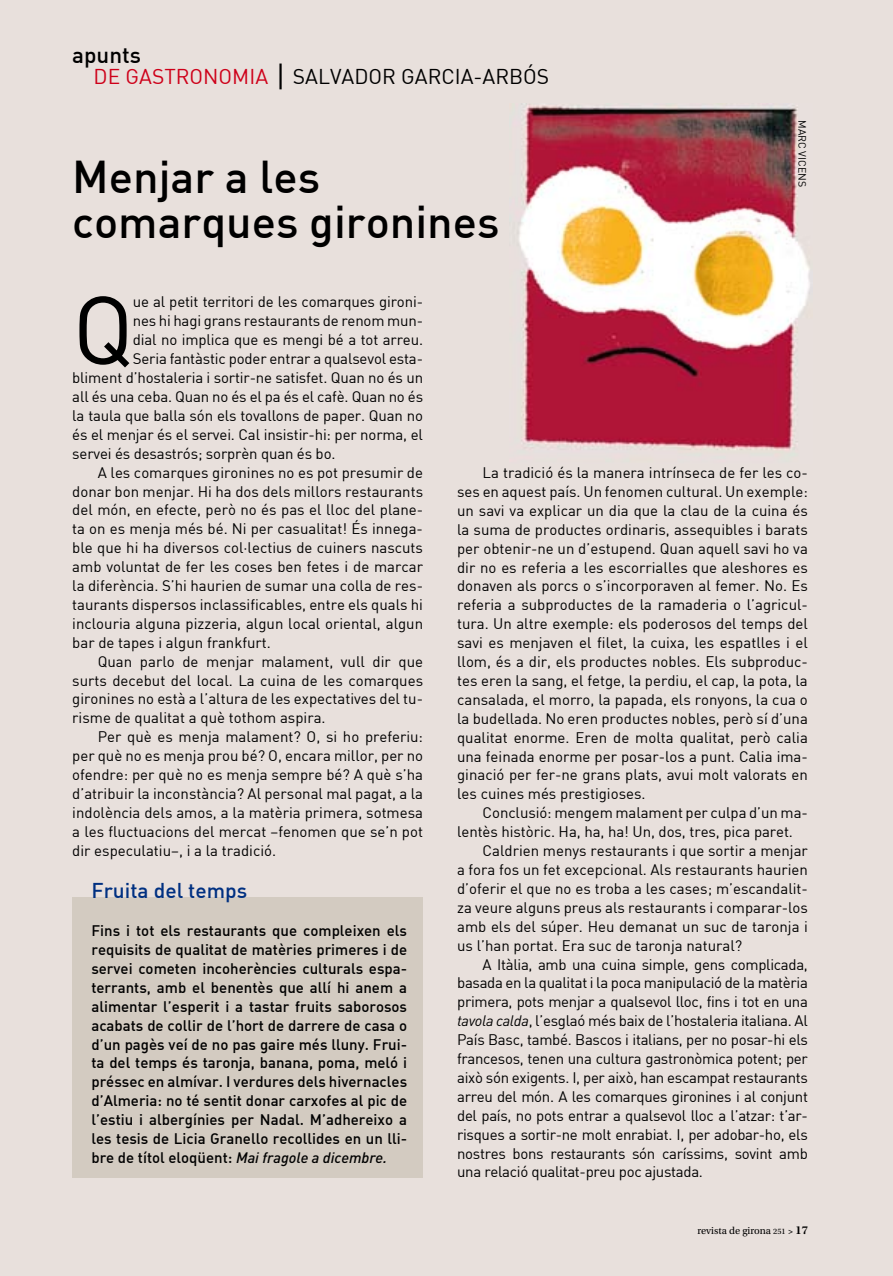
<style>
.page{position:relative;width:893px;height:1276px;background:#e8e0dc}
.page>*{position:absolute;margin:0;border:0;box-sizing:border-box;transform-origin:0 0}
.t1{font:94.65px "DIN";color:#000}
.t2{font:500 45px/45px "DIN";color:#000}
.t3{font:500 22.5px "DIN";color:#000}
.t4{font:21px "DIN";color:#ce0019}
.t5{font:21px "DIN";color:#000}
.t6{font:500 21px "DIN";color:#003081}
.t7{font:15px/18.9px "DIN";color:#000;text-align:justify}
.t8{font:15px "DIN";letter-spacing:-.02em;color:#000}
.t9{font:15px/18.9px "DIN Medium Alternate";color:#000;text-align:justify}
.t10{font:italic 500 15px "DIN";color:#000}
.t11{font:10.5px "Utopia Std";color:#000}
.t12{font:10.5px "DIN";color:#000}
.s1{font-size:30px;color:#000}
.s2{color:#000}
.s3{font-family:"DIN Medium Alternate";font-weight:400;font-style:normal}
.s4{font-style:italic}
.s5{font-size:8.25px}
.s6{font-weight:600;font-size:9px}
.s7{font-weight:600;font-size:12px}
</style>
<div class="page">
<div style="left:72px;top:897px;width:351px;height:280px;background:#d3cbc1"></div>
<img style="left:519px;top:104px;width:291px;height:347px">
<h3 class="t3" style="left:72px;top:40px;width:70px">apunts</h3>
<h3 class="t4" style="left:94px;top:63px;width:46px">de gastr</h3>
<h3 class="t4" style="left:190px;top:63px;width:117px">onomia <span class="s1">|</span> <span class="s2">salva</span></h3>
<h3 class="t5" style="left:354px;top:63px;width:60px">dor garcia</h3>
<h3 class="t5" style="left:474px;top:63px;width:75px">-arbós</h3>
<h2 class="t2" style="left:72px;top:153px;width:429px">Menjar a les comarques gironines</h2>
<p class="t12" style="left:809px;top:120px;width:68px;rotate:90deg">marc vicens</p>
<h1 class="t1" style="left:72px;top:271px;width:63px">Q</h1>
<p class="t7" style="left:133px;top:292px;width:292px">ue al petit territori de les comarques gironi-</p>
<p class="t7" style="left:133px;top:311px;width:292px">nes hi hagi grans restaurants de renom mun-</p>
<p class="t7" style="left:133px;top:330px;width:292px">dial no implica que es mengi bé a tot arreu.</p>
<p class="t7" style="left:133px;top:349px;width:292px">Seria fantàstic poder entrar a qualsevol esta-</p>
<p class="t7" style="left:72px;top:368px;width:352px">bliment d’hostaleria i sortir-ne satisfet. Quan no és un</p>
<p class="t7" style="left:72px;top:387px;width:352px">all és una ceba. Quan no és el pa és el cafè. Quan no és</p>
<p class="t7" style="left:72px;top:406px;width:352px">la taula que balla són els tovallons de paper. Quan no</p>
<p class="t7" style="left:72px;top:425px;width:352px">és el menjar és el servei. Cal insistir-hi: per norma, el</p>
<p class="t7" style="left:72px;top:443px;width:265px">servei és desastrós; sorprèn quan és bo.</p>
<p class="t7" style="left:98px;top:462px;width:327px">A les comarques gironines no es pot presumir de</p>
<p class="t7" style="left:72px;top:481px;width:352px">donar bon menjar. Hi ha dos dels millors restaurants</p>
<p class="t7" style="left:72px;top:500px;width:352px">del món, en efecte, però no és pas el lloc del plane-</p>
<p class="t7" style="left:72px;top:519px;width:352px">ta on es menja més bé. Ni per casualitat! És innega-</p>
<p class="t7" style="left:72px;top:538px;width:352px">ble que hi ha diversos col·lectius de cuiners nascuts</p>
<p class="t7" style="left:72px;top:557px;width:352px">amb voluntat de fer les coses ben fetes i de marcar</p>
<p class="t7" style="left:72px;top:576px;width:352px">la diferència. S’hi haurien de sumar una colla de res-</p>
<p class="t7" style="left:72px;top:595px;width:352px">taurants dispersos inclassificables, entre els quals hi</p>
<p class="t7" style="left:72px;top:614px;width:352px">inclouria alguna pizzeria, algun local oriental, algun</p>
<p class="t7" style="left:72px;top:632px;width:200px">bar de tapes i algun frankfurt.</p>
<p class="t7" style="left:98px;top:651px;width:327px">Quan parlo de menjar malament, vull dir que</p>
<p class="t7" style="left:72px;top:670px;width:352px">surts decebut del local. La cuina de les comarques</p>
<p class="t7" style="left:72px;top:689px;width:352px">gironines no està a l’altura de les expectatives del tu-</p>
<p class="t7" style="left:72px;top:708px;width:255px">risme de qualitat a què tothom aspira.</p>
<p class="t7" style="left:98px;top:727px;width:327px">Per què es menja malament? O, si ho preferiu:</p>
<p class="t7" style="left:72px;top:746px;width:352px">per què no es menja prou bé? O, encara millor, per no</p>
<p class="t7" style="left:72px;top:765px;width:352px">ofendre: per què no es menja sempre bé? A què s’ha</p>
<p class="t7" style="left:72px;top:784px;width:352px">d’atribuir la inconstància? Al personal mal pagat, a la</p>
<p class="t7" style="left:72px;top:803px;width:352px">indolència dels amos, a la matèria primera, sotmesa</p>
<p class="t7" style="left:72px;top:821px;width:352px">a les fluctuacions del mercat –fenomen que se’n pot</p>
<p class="t7" style="left:72px;top:840px;width:205px">dir especulatiu–, i a la tradició.</p>
<h3 class="t6" style="left:91px;top:877px;width:157px">Fruita del temps</h3>
<p class="t9" style="left:91px;top:920px;width:317px">Fins i tot els restaurants que compleixen els requisits de qualitat de matèries primeres i de servei cometen incoherències culturals espa&shy;terrants, amb el benentès que allí hi anem a alimentar l’esperit i a tastar fruits saborosos acabats de collir de l’hort de darrere de casa o d’un pagès veí de no pas gaire més lluny. Frui&shy;ta del temps és taronja, banana, poma, meló i préssec en almívar. I verdures dels hivernacles d’Almeria: no té sentit donar carxofes al pic de l’estiu i albergínies per Nadal. M’adhereixo a les tesis de Licia Granello recollides en un lli-</p>
<p class="t10" style="left:91px;top:1148px;width:297px"><span class="s3">bre de títol eloqüent:</span> Mai fragole a dicembre.</p>
<p class="t7" style="left:457px;top:463px;width:352px;text-indent:26px">La tradició és la manera intrínseca de fer les co&shy;ses en aquest país. Un fenomen cultural. Un exemple: un savi va explicar un dia que la clau de la cuina és la suma de productes ordinaris, assequibles i barats per obtenir-ne un d’estupend. Quan aquell savi ho va dir no es referia a les escorrialles que aleshores es donaven als porcs o s’incorporaven al femer. No. Es referia a subproductes de la ramaderia o l’agricul&shy;tura. Un altre exemple: els poderosos del temps del savi es menjaven el filet, la cuixa, les espatlles i el llom, és a dir, els productes nobles. Els subproduc&shy;tes eren la sang, el fetge, la perdiu, el cap, la pota, la cansalada, el morro, la papada, els ronyons, la cua o la budellada. No eren productes nobles, però sí d’una qualitat enorme. Eren de molta qualitat, però calia una feinada enorme per posar-los a punt. Calia ima&shy;ginació per fer-ne grans plats, avui molt valorats en les cuines més prestigioses.</p>
<p class="t7" style="left:483px;top:803px;width:327px">Conclusió: mengem malament per culpa d’un ma-</p>
<p class="t7" style="left:457px;top:822px;width:337px">lentès històric. Ha, ha, ha! Un, dos, tres, pica paret.</p>
<p class="t7" style="left:483px;top:841px;width:327px">Caldrien menys restaurants i que sortir a menjar</p>
<p class="t7" style="left:457px;top:860px;width:352px">a fora fos un fet excepcional. Als restaurants haurien</p>
<p class="t7" style="left:457px;top:878px;width:352px">d’oferir el que no es troba a les cases; m’escandalit-</p>
<p class="t7" style="left:457px;top:897px;width:352px">za veure alguns preus als restaurants i comparar-los</p>
<p class="t7" style="left:457px;top:916px;width:352px">amb els del súper. Heu demanat un suc de taronja i</p>
<p class="t7" style="left:457px;top:935px;width:287px">us l’han portat. Era suc de taronja natural?</p>
<p class="t8" style="left:483px;top:954px;width:327px">A Itàlia, amb una cuina simple, gens complicada,</p>
<p class="t8" style="left:457px;top:973px;width:352px">basada en la qualitat i la poca manipulació de la matèria</p>
<p class="t8" style="left:457px;top:992px;width:352px">primera, pots menjar a qualsevol lloc, fins i tot en una</p>
<p class="t8" style="left:457px;top:1011px;width:352px"><span class="s4">tavola calda</span>, l’esglaó més baix de l’hostaleria italiana. Al</p>
<p class="t8" style="left:457px;top:1030px;width:352px">País Basc, també. Bascos i italians, per no posar-hi els</p>
<p class="t8" style="left:457px;top:1049px;width:352px">francesos, tenen una cultura gastronòmica potent; per</p>
<p class="t8" style="left:457px;top:1068px;width:352px">això són exigents. I, per això, han escampat restaurants</p>
<p class="t8" style="left:457px;top:1087px;width:352px">arreu del món. A les comarques gironines i al conjunt</p>
<p class="t8" style="left:457px;top:1106px;width:352px">del país, no pots entrar a qualsevol lloc a l’atzar: t’ar-</p>
<p class="t8" style="left:457px;top:1125px;width:352px">risques a sortir-ne molt enrabiat. I, per adobar-ho, els</p>
<p class="t8" style="left:457px;top:1143px;width:352px">nostres bons restaurants són caríssims, sovint amb</p>
<p class="t8" style="left:457px;top:1162px;width:247px">una relació qualitat-preu poc ajustada.</p>
<p class="t11" style="left:697px;top:1224px;width:112px">revista de girona <span class="s5">251</span> <span class="s6">&gt;</span> <span class="s7">17</span></p>
</div>
